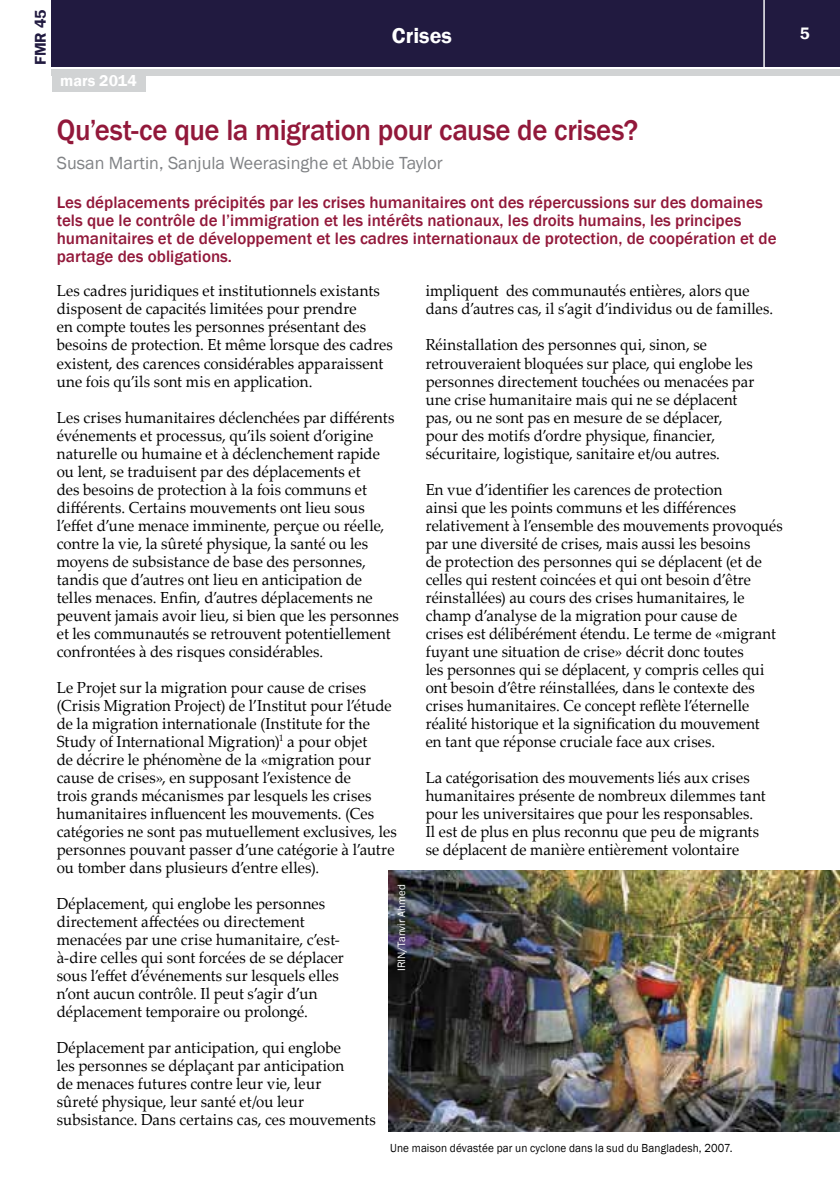
<style>
.page{position:relative;width:840px;height:1191px;background:#fff}
.page>*{position:absolute;margin:0;border:0;box-sizing:border-box;transform-origin:0 0}
.t1{font:500 30px "Franklin Gothic";letter-spacing:-.01em;color:#92183a;scale:.96 1}
.t2{font:600 22px "Franklin Gothic";color:#fff}
.t3{font:18px "Franklin Gothic";color:#808285}
.t4{font:500 17px/18px "Franklin Gothic";color:#92183a}
.t5{font:600 17px "Franklin Gothic";color:#fff}
.t6{font:16px/18px "Palatino Linotype";letter-spacing:.01em;color:#000;scale:.94 1}
.t7{font:16px/18px "Palatino Linotype";letter-spacing:.01em;color:#000;scale:.93 1}
.t8{font:600 16px "Franklin Gothic";color:#fff}
.t9{font:600 16px "Franklin Gothic";color:#211a40}
.t10{font:12px "Franklin Gothic";letter-spacing:.01em;color:#000;scale:.93 1}
.t11{font:11px "Franklin Gothic";color:#fff}
</style>
<div class="page">
<div style="left:52px;top:0;width:787px;height:66px;background:#211a40"></div>
<div style="left:52px;top:69px;width:787px;height:6px;background:#d1d3d4"></div>
<hr style="left:763px;top:0;width:1px;height:68px;background:#fff">
<div style="left:52px;top:74px;width:93px;height:18px;background:#d1d3d4"></div>
<img style="left:388px;top:870px;width:451px;height:261px">
<p class="t9" style="left:31px;top:65px;width:57px;rotate:-90deg">FMR 45</p>
<h2 class="t2" style="left:392px;top:22px;width:61px">Crises</h2>
<p class="t5" style="left:799px;top:23px;width:11px">5</p>
<p class="t8" style="left:60px;top:71px;width:78px">mars 2014</p>
<h1 class="t1" style="left:57px;top:112px;width:607px">Qu’est-ce que la migration pour cause de crises?</h1>
<p class="t3" style="left:57px;top:152px;width:387px">Susan Martin, Sanjula Weerasinghe et Abbie Taylor</p>
<p class="t4" style="left:57px;top:194px;width:721px">Les déplacements précipités par les crises humanitaires ont des répercussions sur des domaines tels que le contrôle de l’immigration et les intérêts nationaux, les droits humains, les principes humanitaires et de développement et les cadres internationaux de protection, de coopération et de partage des obligations.</p>
<p class="t6" style="left:57px;top:281px;width:359px">Les cadres juridiques et institutionnels existants disposent de capacités limitées pour prendre<br>en compte toutes les personnes présentant des besoins de protection. Et même lorsque des cadres existent, des carences considérables apparaissent une fois qu’ils sont mis en application.</p>
<p class="t6" style="left:57px;top:407px;width:365px">Les crises humanitaires déclenchées par différents événements et processus, qu’ils soient d’origine naturelle ou humaine et à déclenchement rapide ou lent, se traduisent par des déplacements et<br>des besoins de protection à la fois communs et différents. Certains mouvements ont lieu sous l’effet d’une menace imminente, perçue ou réelle, contre la vie, la sûreté physique, la santé ou les moyens de subsistance de base des personnes, tandis que d’autres ont lieu en anticipation de telles menaces. Enfin, d’autres déplacements ne peuvent jamais avoir lieu, si bien que les personnes et les communautés se retrouvent potentiellement confrontées à des risques considérables.</p>
<p class="t6" style="left:57px;top:677px;width:363px">Le Projet sur la migration pour cause de crises (Crisis Migration Project) de l’Institut pour l’étude de la migration internationale (Institute for the Study of International Migration)<sup>1</sup> a pour objet<br>de décrire le phénomène de la «migration pour cause de crises», en supposant l’existence de<br>trois grands mécanismes par lesquels les crises humanitaires influencent les mouvements. (Ces catégories ne sont pas mutuellement exclusives, les personnes pouvant passer d’une catégorie à l’autre ou tomber dans plusieurs d’entre elles).</p>
<p class="t6" style="left:57px;top:893px;width:307px">Déplacement, qui englobe les personnes directement affectées ou directement menacées par une crise humanitaire, c’est&shy;à-dire celles qui sont forcées de se déplacer sous l’effet d’événements sur lesquels elles n’ont aucun contrôle. Il peut s’agir d’un déplacement temporaire ou prolongé.</p>
<p class="t6" style="left:57px;top:1037px;width:341px">Déplacement par anticipation, qui englobe<br>les personnes se déplaçant par anticipation<br>de menaces futures contre leur vie, leur<br>sûreté physique, leur santé et/ou leur subsistance. Dans certains cas, ces mouvements</p>
<p class="t7" style="left:425px;top:281px;width:375px">impliquent des communautés entières, alors que dans d’autres cas, il s’agit d’individus ou de familles.</p>
<p class="t7" style="left:425px;top:335px;width:355px">Réinstallation des personnes qui, sinon, se retrouveraient bloquées sur place, qui englobe les personnes directement touchées ou menacées par une crise humanitaire mais qui ne se déplacent pas, ou ne sont pas en mesure de se déplacer, pour des motifs d’ordre physique, financier, sécuritaire, logistique, sanitaire et/ou autres.</p>
<p class="t7" style="left:425px;top:479px;width:385px">En vue d’identifier les carences de protection<br>ainsi que les points communs et les différences relativement à l’ensemble des mouvements provoqués par une diversité de crises, mais aussi les besoins<br>de protection des personnes qui se déplacent (et de celles qui restent coincées et qui ont besoin d’être réinstallées) au cours des crises humanitaires, le champ d’analyse de la migration pour cause de<br>crises est délibérément étendu. Le terme de «migrant fuyant une situation de crise» décrit donc toutes<br>les personnes qui se déplacent, y compris celles qui ont besoin d’être réinstallées, dans le contexte des crises humanitaires. Ce concept reflète l’éternelle réalité historique et la signification du mouvement<br>en tant que réponse cruciale face aux crises.</p>
<p class="t7" style="left:425px;top:767px;width:367px">La catégorisation des mouvements liés aux crises humanitaires présente de nombreux dilemmes tant pour les universitaires que pour les responsables.<br>Il est de plus en plus reconnu que peu de migrants se déplacent de manière entièrement volontaire</p>
<p class="t11" style="left:394px;top:971px;width:88px;rotate:-90deg">IRIN/Tanvir Ahmed</p>
<p class="t10" style="left:390px;top:1140px;width:369px">Une maison dévastée par un cyclone dans la sud du Bangladesh, 2007.</p>
</div>
